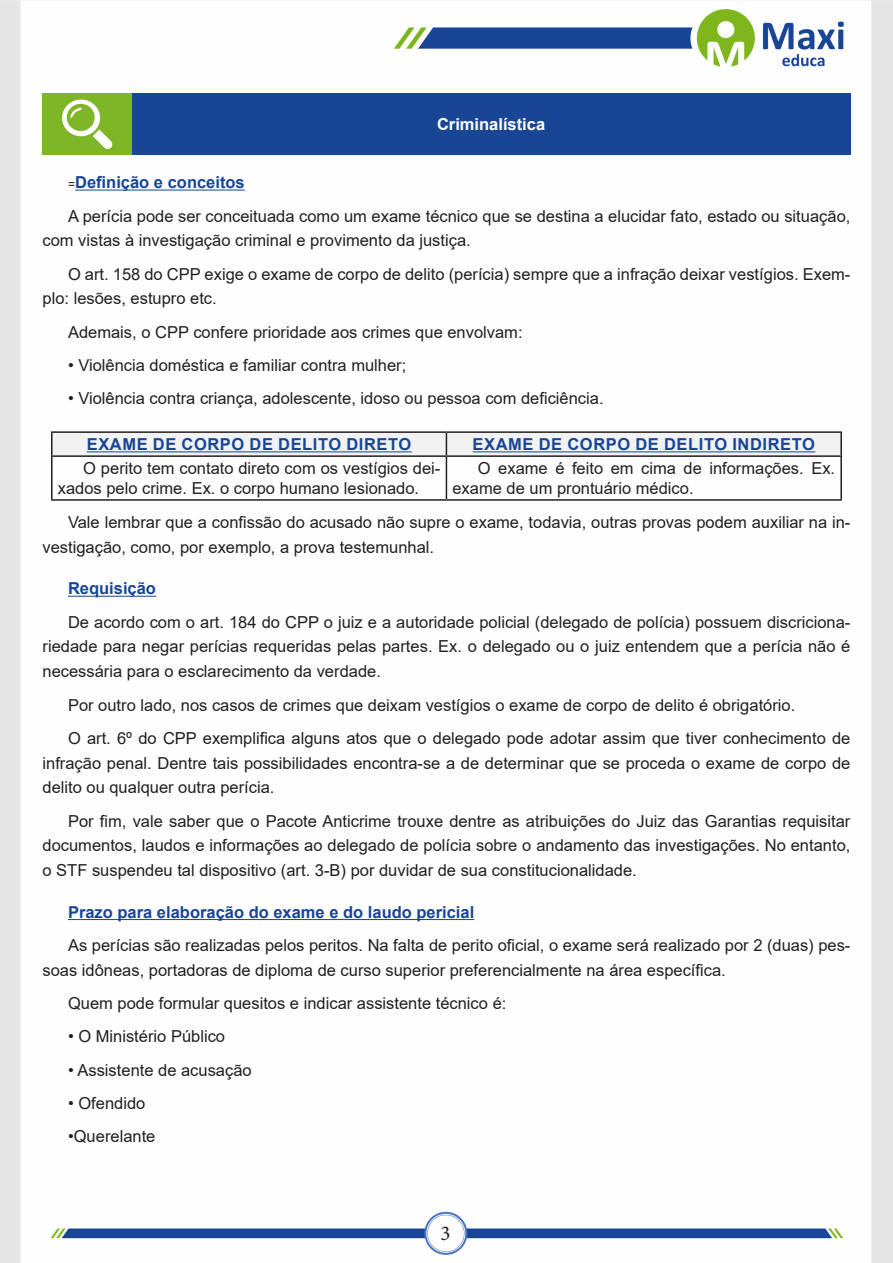
<style>
.page{position:relative;width:893px;height:1263px;background:#fff}
.page>*{position:absolute;margin:0;border:0;box-sizing:border-box;transform-origin:0 0}
.t1{font:21px "Minion Pro";color:#231f20}
.TITULO_DE_ASSUNTO__CORPO{font:16.5px/24.8px "Arial";color:#231f20}
.TITULO_DE_LEI{font:700 16.5px "Arial";color:#184695}
.TITULO_DE_LEI-2{font:700 16.5px "Arial";letter-spacing:.035em;color:#184695}
.Titulo_de_Caixa{font:700 16.5px "Arial";color:#fff}
.s1{font-family:"Calibri";font-weight:400;font-size:14.25px;color:#231f20}
</style>
<div class="page">
<img style="left:0;top:0;width:893px;height:1263px">
<hr style="left:75px;top:190px;width:170px;height:1px;background:#184695">
<hr style="left:68px;top:596px;width:88px;height:1px;background:#184695">
<hr style="left:68px;top:919px;width:406px;height:1px;background:#184695">
<div style="left:43px;top:94px;width:89px;height:61px;background:#7fb628"></div>
<div style="left:132px;top:94px;width:718px;height:61px;background:#184695"></div>
<svg style="left:62px;top:100px;width:51px;height:49px"></svg>
<hr style="left:51px;top:431px;width:395px;height:2px;background:#231f20">
<hr style="left:51px;top:433px;width:2px;height:22px;background:#231f20">
<hr style="left:446px;top:431px;width:396px;height:2px;background:#231f20">
<svg style="left:52px;top:432px;width:789px;height:23px"></svg>
<hr style="left:840px;top:433px;width:2px;height:22px;background:#231f20">
<hr style="left:51px;top:455px;width:395px;height:2px;background:#231f20">
<hr style="left:51px;top:457px;width:2px;height:42px;background:#231f20">
<hr style="left:446px;top:455px;width:396px;height:2px;background:#231f20">
<hr style="left:446px;top:457px;width:1px;height:42px;background:#231f20">
<hr style="left:840px;top:457px;width:2px;height:42px;background:#231f20">
<hr style="left:51px;top:499px;width:395px;height:2px;background:#231f20">
<hr style="left:446px;top:499px;width:396px;height:2px;background:#231f20">
<hr style="left:87px;top:451px;width:325px;height:1px;background:#184695">
<hr style="left:473px;top:451px;width:342px;height:1px;background:#184695">
<p class="Titulo_de_Caixa" style="left:437px;top:113px;width:110px">Criminalística</p>
<p class="TITULO_DE_LEI" style="left:68px;top:171px;width:178px"><span class="s1">=</span>Definição e conceitos</p>
<p class="TITULO_DE_ASSUNTO__CORPO" style="left:43px;top:203px;width:809px;text-indent:26px">A perícia pode ser conceituada como um exame técnico que se destina a elucidar fato, estado ou situação, com vistas à investigação criminal e provimento da justiça.</p>
<p class="TITULO_DE_ASSUNTO__CORPO" style="left:43px;top:261px;width:809px;text-indent:26px">O art. 158 do CPP exige o exame de corpo de delito (perícia) sempre que a infração deixar vestígios. Exem&shy;plo: lesões, estupro etc.</p>
<p class="TITULO_DE_ASSUNTO__CORPO" style="left:68px;top:319px;width:456px">Ademais, o CPP confere prioridade aos crimes que envolvam:</p>
<p class="TITULO_DE_ASSUNTO__CORPO" style="left:68px;top:353px;width:340px">• Violência doméstica e familiar contra mulher;</p>
<p class="TITULO_DE_ASSUNTO__CORPO" style="left:68px;top:386px;width:537px">• Violência contra criança, adolescente, idoso ou pessoa com deficiência.</p>
<p class="TITULO_DE_LEI-2" style="left:87px;top:433px;width:326px">EXAME DE CORPO DE DELITO DIRETO</p>
<p class="TITULO_DE_LEI-2" style="left:473px;top:433px;width:344px">EXAME DE CORPO DE DELITO INDIRETO</p>
<p class="TITULO_DE_ASSUNTO__CORPO" style="left:58px;top:458px;width:384px;line-height:19.8px;text-indent:26px">O perito tem contato direto com os vestígios dei&shy;xados pelo crime. Ex. o corpo humano lesionado.</p>
<p class="TITULO_DE_ASSUNTO__CORPO" style="left:452px;top:458px;width:384px;line-height:19.8px;text-indent:26px">O exame é feito em cima de informações. Ex. exame de um prontuário médico.</p>
<p class="TITULO_DE_ASSUNTO__CORPO" style="left:43px;top:510px;width:809px;text-indent:26px">Vale lembrar que a confissão do acusado não supre o exame, todavia, outras provas podem auxiliar na in&shy;vestigação, como, por exemplo, a prova testemunhal.</p>
<p class="TITULO_DE_LEI" style="left:68px;top:577px;width:90px">Requisição</p>
<p class="TITULO_DE_ASSUNTO__CORPO" style="left:43px;top:609px;width:809px;text-align:justify;text-indent:26px">De acordo com o art. 184 do CPP o juiz e a autoridade policial (delegado de polícia) possuem discriciona&shy;riedade para negar perícias requeridas pelas partes. Ex. o delegado ou o juiz entendem que a perícia não é necessária para o esclarecimento da verdade.</p>
<p class="TITULO_DE_ASSUNTO__CORPO" style="left:68px;top:692px;width:729px">Por outro lado, nos casos de crimes que deixam vestígios o exame de corpo de delito é obrigatório.</p>
<p class="TITULO_DE_ASSUNTO__CORPO" style="left:43px;top:725px;width:809px;text-align:justify;text-indent:26px">O art. 6º do CPP exemplifica alguns atos que o delegado pode adotar assim que tiver conhecimento de infração penal. Dentre tais possibilidades encontra-se a de determinar que se proceda o exame de corpo de delito ou qualquer outra perícia.</p>
<p class="TITULO_DE_ASSUNTO__CORPO" style="left:43px;top:808px;width:809px;text-align:justify;text-indent:26px">Por fim, vale saber que o Pacote Anticrime trouxe dentre as atribuições do Juiz das Garantias requisitar documentos, laudos e informações ao delegado de polícia sobre o andamento das investigações. No entanto, o STF suspendeu tal dispositivo (art. 3-B) por duvidar de sua constitucionalidade.</p>
<p class="TITULO_DE_LEI" style="left:68px;top:900px;width:408px">Prazo para elaboração do exame e do laudo pericial</p>
<p class="TITULO_DE_ASSUNTO__CORPO" style="left:43px;top:933px;width:809px;text-indent:26px">As perícias são realizadas pelos peritos. Na falta de perito oficial, o exame será realizado por 2 (duas) pes&shy;soas idôneas, portadoras de diploma de curso superior preferencialmente na área específica.</p>
<p class="TITULO_DE_ASSUNTO__CORPO" style="left:68px;top:991px;width:440px">Quem pode formular quesitos e indicar assistente técnico é:</p>
<p class="TITULO_DE_ASSUNTO__CORPO" style="left:68px;top:1024px;width:159px">• O Ministério Público</p>
<p class="TITULO_DE_ASSUNTO__CORPO" style="left:68px;top:1057px;width:185px">• Assistente de acusação</p>
<p class="TITULO_DE_ASSUNTO__CORPO" style="left:68px;top:1090px;width:79px">• Ofendido</p>
<p class="TITULO_DE_ASSUNTO__CORPO" style="left:68px;top:1124px;width:89px">•Querelante</p>
<p class="t1" style="left:440px;top:1219px;width:12px">3</p>
</div>
